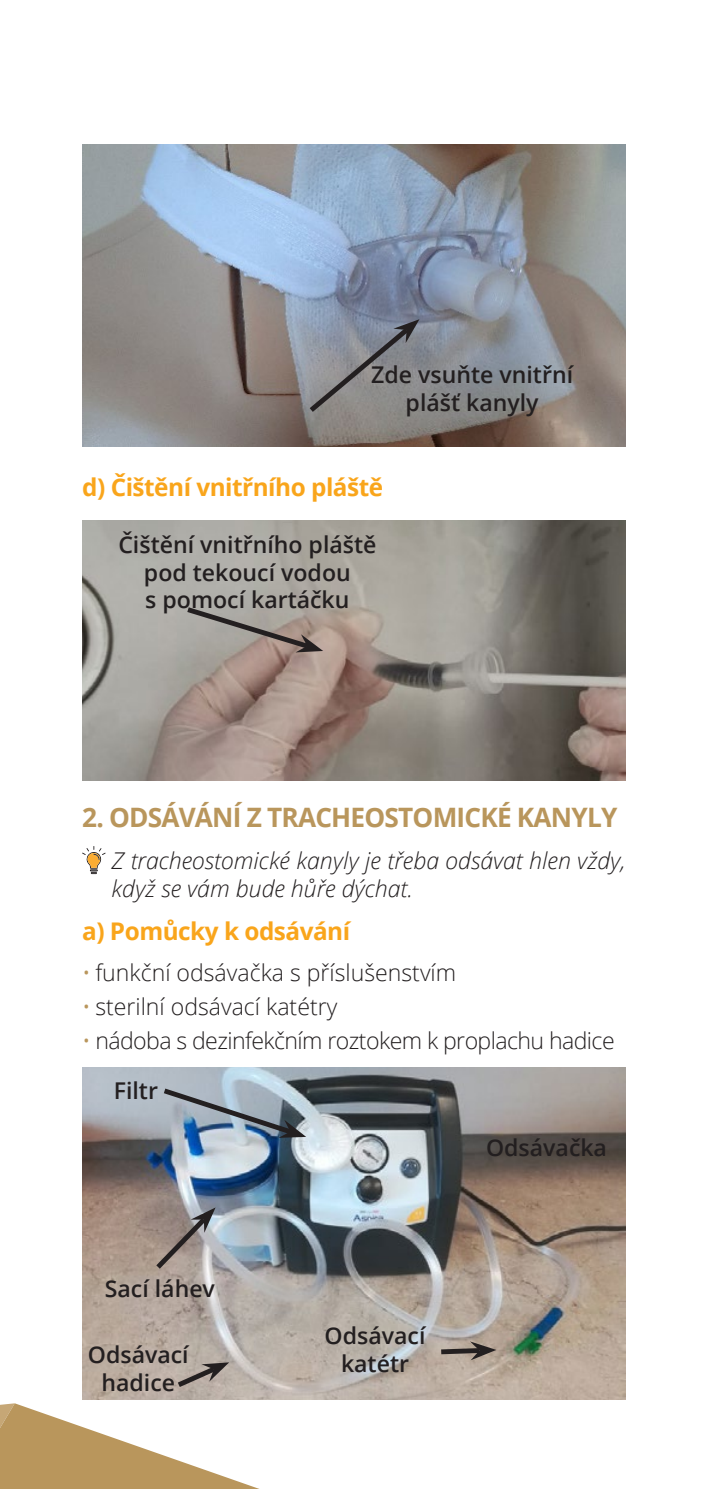
<style>
.page{position:relative;width:702px;height:1489px;background:#fff}
.page>*{position:absolute;margin:0;border:0;box-sizing:border-box;transform-origin:0 0}
.t1{font:700 26.75px "Open Sans";letter-spacing:-.03em;color:#b9965c}
.t2{font:700 24.25px "Open Sans";letter-spacing:-.02em;color:#f9a51b}
.t3{font:600 23px/27.8px "Open Sans";color:#231f20;text-align:center}
.t4{font:italic 300 23px/27.8px "Open Sans";color:#231f20}
.t5{font:300 23px "Open Sans";color:#231f20}
.t6{font:300 23px/50px "Open Sans";letter-spacing:-.025em;color:#231f20}
.s1{color:#b9965c}
.s2{font-weight:600}
</style>
<div class="page">
<svg style="left:0;top:1403px;width:257px;height:85px"></svg>
<img style="left:82px;top:145px;width:543px;height:301px">
<svg style="left:304px;top:319px;width:115px;height:98px;background:#86878d"></svg>
<img style="left:82px;top:520px;width:543px;height:260px">
<svg style="left:182px;top:603px;width:141px;height:49px;background:#9b948d"></svg>
<svg style="left:82px;top:846px;width:24px;height:28px"></svg>
<img style="left:82px;top:1067px;width:543px;height:332px">
<svg style="left:151px;top:1207px;width:64px;height:66px;background:#998f8a"></svg>
<svg style="left:172px;top:1362px;width:57px;height:28px;background:#9a908a"></svg>
<svg style="left:436px;top:1341px;width:60px;height:19px"></svg>
<img style="left:158px;top:1084px;width:148px;height:53px">
<p class="t3" style="left:371px;top:360px;width:203px">Zde vsuňte vnitřní plášť kanyly</p>
<p class="t2" style="left:82px;top:470px;width:302px">d) Čištění vnitřního pláště</p>
<p class="t3" style="left:118px;top:530px;width:260px">Čištění vnitřního pláště pod tekoucí vodou<br>s pomocí kartáčku</p>
<p class="t1" style="left:82px;top:798px;width:536px">2. ODSÁVÁNÍ Z TRACHEOSTOMICKÉ KANYLY</p>
<p class="t4" style="left:112px;top:845px;width:515px">Z tracheostomické kanyly je třeba odsávat hlen vždy, když se vám bude hůře dýchat.</p>
<p class="t2" style="left:82px;top:913px;width:269px">a) Pomůcky k odsávání</p>
<p class="t5" style="left:82px;top:956px;width:375px"><span class="s1">•</span> funkční odsávačka s příslušenstvím</p>
<p class="t5" style="left:82px;top:990px;width:257px"><span class="s1">•</span> sterilní odsávací katétry</p>
<p class="t6" style="left:114px;top:1014px;width:502px;text-indent:-32px"><span class="s1">•</span> nádoba s dezinfekčním roztokem k proplachu hadice<br><span class="s2">Filtr</span></p>
<p class="t3" style="left:105px;top:1273px;width:112px">Sací láhev</p>
<p class="t3" style="left:88px;top:1339px;width:102px">Odsávací hadice</p>
<p class="t3" style="left:486px;top:1133px;width:122px">Odsávačka</p>
<p class="t3" style="left:324px;top:1321px;width:102px">Odsávací katétr</p>
</div>
